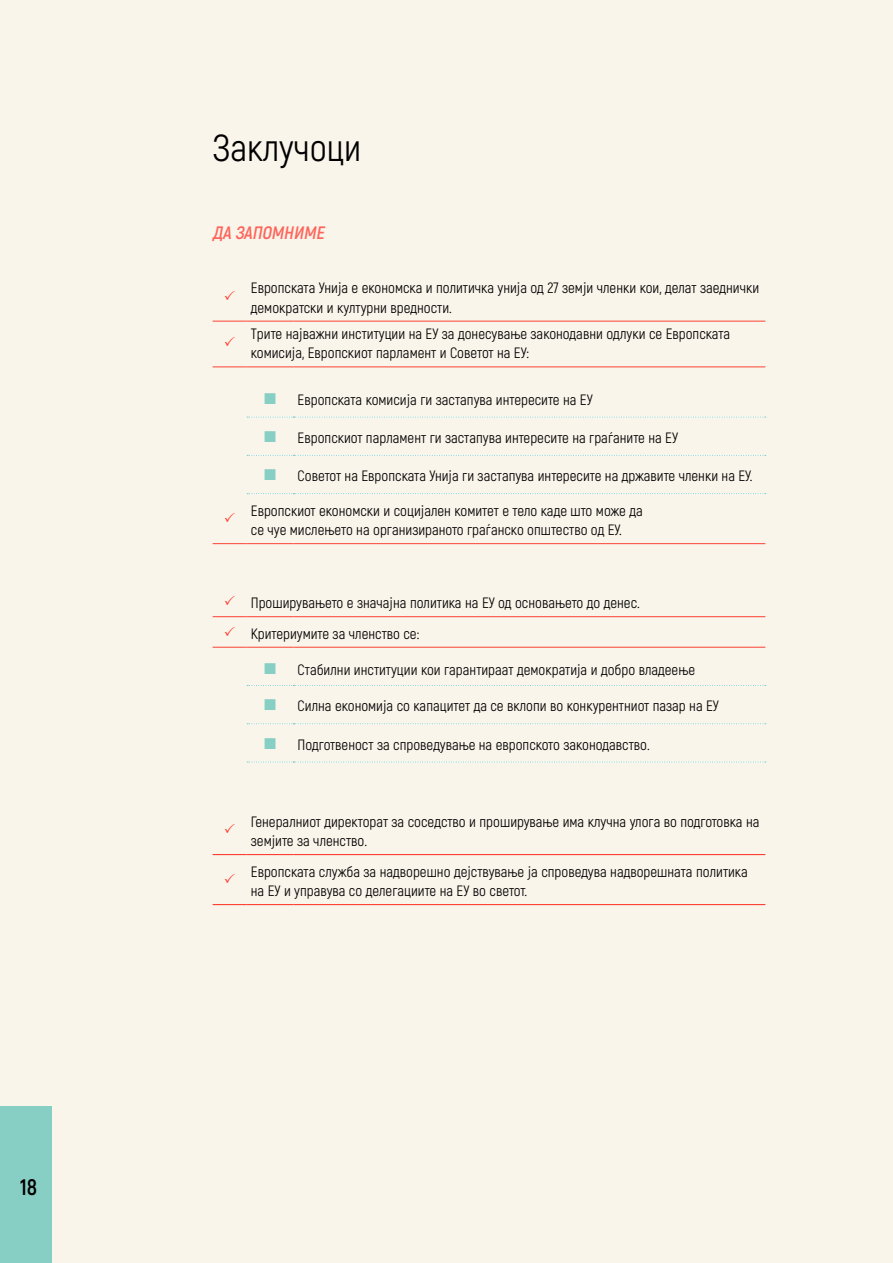
<style>
.page{position:relative;width:893px;height:1263px;background:#faf5eb}
.page>*{position:absolute;margin:0;border:0;box-sizing:border-box;transform-origin:0 0}
.t1{font:37.5px "Akrobat";color:#000}
.t2{font:700 22.5px "Akrobat";color:#000}
.t3{font:italic 700 18px "Akrobat";color:#fd665c}
.t4{font:15px/19.5px "Akrobat";color:#000}
</style>
<div class="page">
<div style="left:0;top:1106px;width:51px;height:157px;background:#87cfc4"></div>
<hr style="left:213px;top:321px;width:34px;height:1px;background:#fc4033">
<hr style="left:247px;top:321px;width:46px;height:1px;background:#fc4033">
<hr style="left:293px;top:321px;width:472px;height:1px;background:#fc4033">
<hr style="left:213px;top:366px;width:34px;height:1px;background:#fc4033">
<hr style="left:247px;top:366px;width:46px;height:1px;background:#fc4033">
<hr style="left:293px;top:366px;width:472px;height:1px;background:#fc4033">
<hr style="left:213px;top:543px;width:34px;height:1px;background:#fc4033">
<hr style="left:247px;top:543px;width:46px;height:1px;background:#fc4033">
<hr style="left:293px;top:543px;width:472px;height:1px;background:#fc4033">
<hr style="left:213px;top:616px;width:34px;height:1px;background:#fc4033">
<hr style="left:247px;top:616px;width:46px;height:1px;background:#fc4033">
<hr style="left:293px;top:616px;width:472px;height:1px;background:#fc4033">
<svg style="left:247px;top:685px;width:519px;height:1px"></svg>
<svg style="left:247px;top:723px;width:519px;height:1px"></svg>
<svg style="left:247px;top:761px;width:519px;height:1px"></svg>
<svg style="left:247px;top:416px;width:519px;height:2px"></svg>
<svg style="left:247px;top:455px;width:519px;height:1px"></svg>
<svg style="left:247px;top:493px;width:519px;height:1px"></svg>
<hr style="left:213px;top:647px;width:34px;height:1px;background:#fc4033">
<hr style="left:247px;top:647px;width:46px;height:1px;background:#fc4033">
<hr style="left:293px;top:647px;width:472px;height:1px;background:#fc4033">
<hr style="left:213px;top:854px;width:34px;height:1px;background:#fc4033">
<hr style="left:247px;top:854px;width:46px;height:1px;background:#fc4033">
<hr style="left:293px;top:854px;width:472px;height:1px;background:#fc4033">
<hr style="left:213px;top:904px;width:34px;height:1px;background:#fc4033">
<hr style="left:247px;top:904px;width:46px;height:1px;background:#fc4033">
<hr style="left:293px;top:904px;width:472px;height:1px;background:#fc4033">
<h2 class="t2" style="left:20px;top:1173px;width:19px">18</h2>
<h1 class="t1" style="left:213px;top:126px;width:150px">Заклучоци</h1>
<p class="t3" style="left:213px;top:222px;width:117px">ДА ЗАПОМНИМЕ</p>
<p class="t4" style="left:251px;top:278px;width:510px">Европската Унија е економска и политичка унија од 27 земји членки кои, делат заеднички демократски и културни вредности.</p>
<p class="t4" style="left:251px;top:324px;width:481px">Трите најважни институции на ЕУ за донесување законодавни одлуки се Европската комисија, Европскиот парламент и Советот на ЕУ:</p>
<p class="t4" style="left:298px;top:390px;width:297px">Европската комисија ги застапува интересите на ЕУ</p>
<p class="t4" style="left:298px;top:428px;width:382px">Европскиот парламент ги застапува интересите на граѓаните на ЕУ</p>
<p class="t4" style="left:298px;top:466px;width:456px">Советот на Европската Унија ги застапува интересите на државите членки на ЕУ.</p>
<p class="t4" style="left:251px;top:501px;width:393px">Европскиот економски и социјален комитет е тело каде што може да се чуе мислењето на организираното граѓанско општество од ЕУ.</p>
<p class="t4" style="left:251px;top:588px;width:391px;line-height:30.5px">Проширувањето е значајна политика на ЕУ од основањето до денес.<br>Критериумите за членство се:</p>
<p class="t4" style="left:298px;top:660px;width:399px">Стабилни институции кои гарантираат демократија и добро владеење</p>
<p class="t4" style="left:298px;top:696px;width:423px">Силна економија со капацитет да се вклопи во конкурентниот пазар на ЕУ</p>
<p class="t4" style="left:298px;top:735px;width:354px">Подготвеност за спроведување на европското законодавство.</p>
<p class="t4" style="left:251px;top:812px;width:510px">Генералниот директорат за соседство и проширување има клучна улога во подготовка на земјите за членство.</p>
<p class="t4" style="left:251px;top:862px;width:498px">Европската служба за надворешно дејствување ја спроведува надворешната политика на ЕУ и управува со делегациите на ЕУ во светот.</p>
</div>
